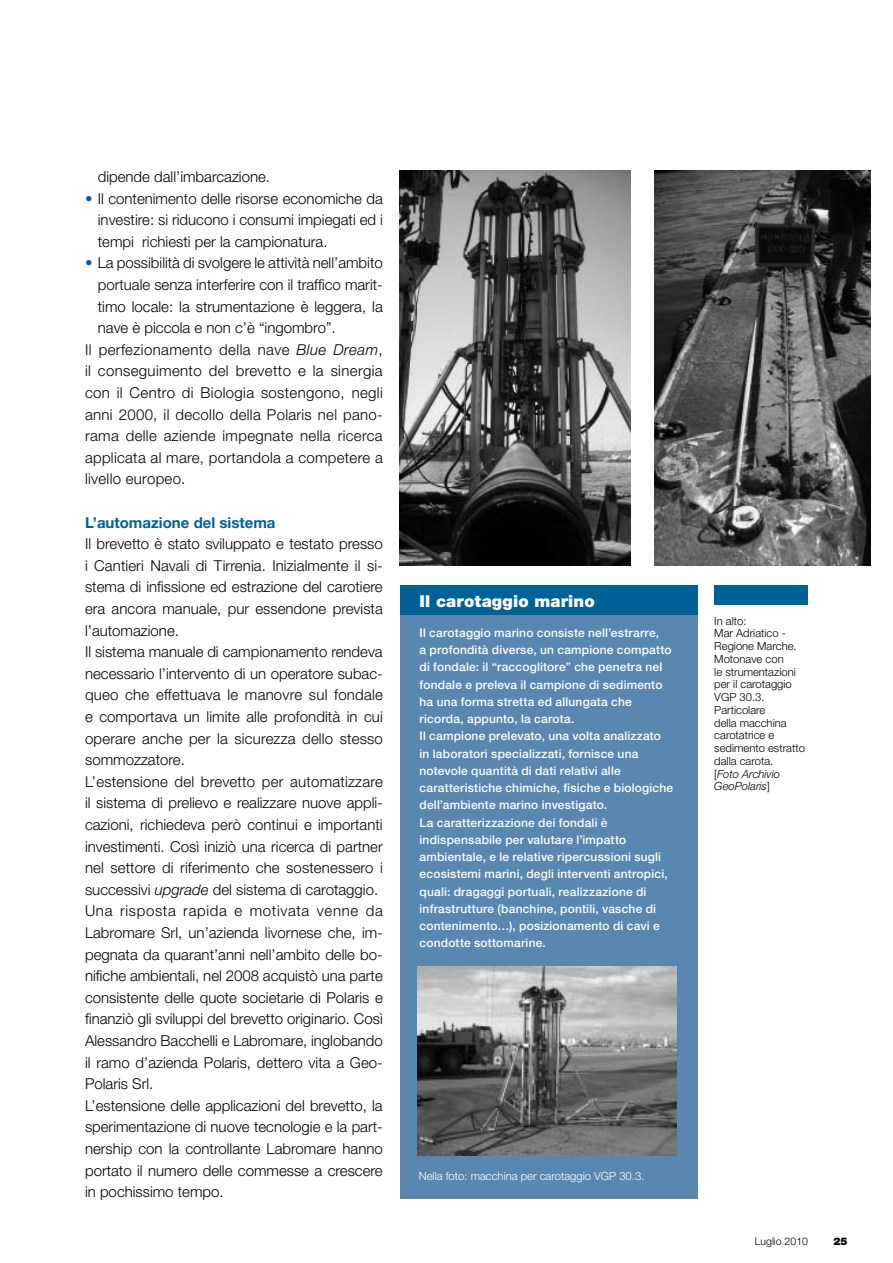
<style>
.page{position:relative;width:893px;height:1263px;background:#fff}
.page>*{position:absolute;margin:0;border:0;box-sizing:border-box;transform-origin:0 0}
.t1{font:900 16.5px "Helvetica Neue";letter-spacing:.01em;color:#fff}
.t2{font:300 15px/21.6px "Helvetica Neue";color:#000;text-align:justify}
.t3{font:300 15px "Helvetica Neue";letter-spacing:.02em;color:#000}
.t4{font:300 15px "Helvetica Neue";letter-spacing:.025em;color:#000}
.t5{font:700 15px "Helvetica Neue";color:#006194}
.t6{font:500 12px/17.2px "Helvetica Neue";letter-spacing:.015em;color:#fff}
.t7{font:300 11.25px/12.8px "Helvetica Neue";color:#000}
.t8{font:300 11.25px "Helvetica Neue";color:#fff}
.t9{font:300 10.5px "Helvetica Neue";color:#000}
.t10{font:900 10.5px "Helvetica Neue";color:#000}
.s1{color:#006194}
.s2{font-style:italic}
</style>
<div class="page">
<div style="left:400px;top:586px;width:297px;height:613px;background:#5987b0"></div>
<div style="left:400px;top:585px;width:297px;height:30px;background:#006194"></div>
<img style="left:400px;top:170px;width:231px;height:395px">
<img style="left:654px;top:170px;width:217px;height:395px">
<img style="left:417px;top:967px;width:259px;height:188px">
<div style="left:714px;top:585px;width:94px;height:19px;background:#006194"></div>
<p class="t2" style="left:98px;top:165px;width:174px">dipende dall’imbarcazione.</p>
<p class="t2" style="left:98px;top:187px;width:286px;text-indent:-13px"><span class="s1">•</span> Il contenimento delle risorse economiche da investire: si riducono i consumi impiegati ed i tempi richiesti per la campionatura.</p>
<p class="t2" style="left:85px;top:252px;width:299px"><span class="s1">•</span> La possibilità di svolgere le attività nell’ambito</p>
<p class="t2" style="left:98px;top:273px;width:286px">portuale senza interferire con il traffico marit-</p>
<p class="t2" style="left:98px;top:295px;width:286px">timo locale: la strumentazione è leggera, la</p>
<p class="t2" style="left:98px;top:317px;width:239px">nave è piccola e non c’è “ingombro”.</p>
<p class="t4" style="left:85px;top:340px;width:299px">Il perfezionamento della nave <span class="s2">Blue Dream</span>,</p>
<p class="t4" style="left:85px;top:362px;width:299px">il conseguimento del brevetto e la sinergia</p>
<p class="t4" style="left:85px;top:383px;width:299px">con il Centro di Biologia sostengono, negli</p>
<p class="t3" style="left:85px;top:405px;width:299px">anni 2000, il decollo della Polaris nel pano-</p>
<p class="t3" style="left:85px;top:427px;width:299px">rama delle aziende impegnate nella ricerca</p>
<p class="t3" style="left:85px;top:448px;width:299px">applicata al mare, portandola a competere a</p>
<p class="t3" style="left:85px;top:470px;width:102px">livello europeo.</p>
<p class="t5" style="left:85px;top:513px;width:192px">L’automazione del sistema</p>
<p class="t2" style="left:85px;top:533px;width:299px;text-align:left">Il brevetto è stato sviluppato e testato presso i Cantieri Navali di Tirrenia. Inizialmente il si&shy;stema di infissione ed estrazione del carotiere era ancora manuale, pur essendone prevista l’automazione.<br>Il sistema manuale di campionamento rendeva necessario l’intervento di un operatore subac&shy;queo che effettuava le manovre sul fondale e comportava un limite alle profondità in cui operare anche per la sicurezza dello stesso sommozzatore.<br>L’estensione del brevetto per automatizzare il sistema di prelievo e realizzare nuove appli&shy;cazioni, richiedeva però continui e importanti investimenti. Così iniziò una ricerca di partner nel settore di riferimento che sostenessero i successivi <span class="s2">upgrade</span> del sistema di carotaggio.<br>Una risposta rapida e motivata venne da Labromare Srl, un’azienda livornese che, im&shy;pegnata da quarant’anni nell’ambito delle bo&shy;nifiche ambientali, nel 2008 acquistò una parte consistente delle quote societarie di Polaris e finanziò gli sviluppi del brevetto originario. Così Alessandro Bacchelli e Labromare, inglobando il ramo d’azienda Polaris, dettero vita a Geo-Polaris Srl.<br>L’estensione delle applicazioni del brevetto, la sperimentazione di nuove tecnologie e la part&shy;nership con la controllante Labromare hanno portato il numero delle commesse a crescere in pochissimo tempo.</p>
<p class="t1" style="left:420px;top:591px;width:177px">Il carotaggio marino</p>
<p class="t6" style="left:420px;top:624px;width:255px">Il carotaggio marino consiste nell’estrarre,<br>a profondità diverse, un campione compatto di fondale: il “raccoglitore” che penetra nel fondale e preleva il campione di sedimento ha una forma stretta ed allungata che ricorda, appunto, la carota.<br>Il campione prelevato, una volta analizzato in laboratori specializzati, fornisce una notevole quantità di dati relativi alle caratteristiche chimiche, fisiche e biologiche dell’ambiente marino investigato.<br>La caratterizzazione dei fondali è indispensabile per valutare l’impatto ambientale, e le relative ripercussioni sugli ecosistemi marini, degli interventi antropici, quali: dragaggi portuali, realizzazione di infrastrutture (banchine, pontili, vasche di contenimento…), posizionamento di cavi e condotte sottomarine.</p>
<p class="t8" style="left:419px;top:1169px;width:227px">Nella foto: macchina per carotaggio VGP 30.3.</p>
<p class="t7" style="left:714px;top:614px;width:92px">In alto:<br>Mar Adriatico -<br>Regione Marche.<br>Motonave con<br>le strumentazioni per il carotaggio<br>VGP 30.3.<br>Particolare<br>della macchina carotatrice e sedimento estratto dalla carota.<br>[<span class="s2">Foto Archivio<br>GeoPolaris</span>]</p>
<p class="t9" style="left:755px;top:1235px;width:55px">Luglio 2010</p>
<p class="t10" style="left:833px;top:1235px;width:15px">25</p>
</div>
